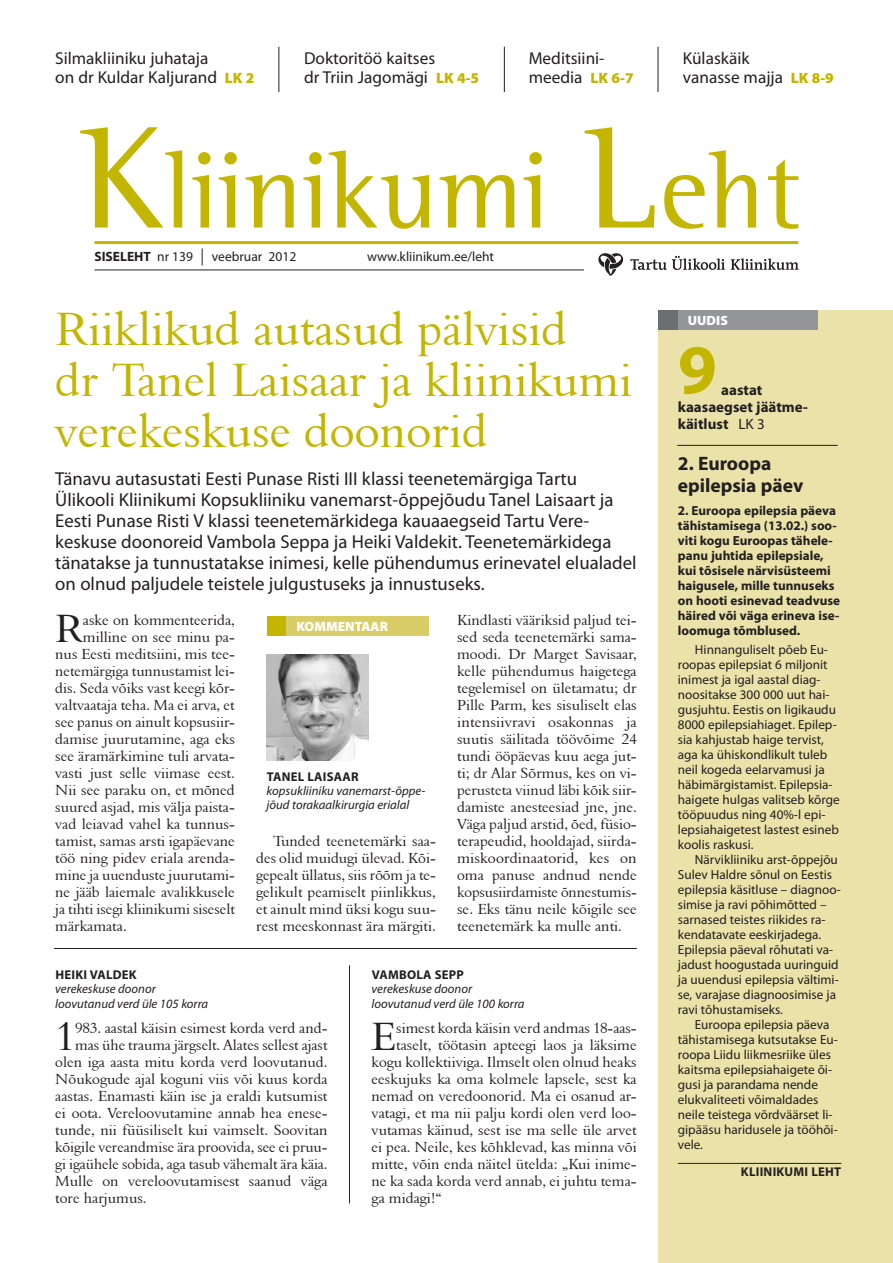
<style>
.page{position:relative;width:893px;height:1263px;background:#fff}
.page>*{position:absolute;margin:0;border:0;box-sizing:border-box;transform-origin:0 0}
.t1{font:700 70.5px "Myriad Pro";color:#c3b600}
.t2{font:48px/51px "Aldine 401 BT Roman A";color:#c3b600}
.t3{font:40.5px "Aldine 401 BT Roman A";color:#231f20}
.t4{font:700 19.5px/21px "Myriad Pro";color:#231f20}
.t5{font:18.75px/21px "Myriad Pro";color:#231f20}
.t6{font:17.25px/19.5px "Myriad Pro";color:#231f20}
.t7{font:15px/17px "Aldine 401 BT Roman A";color:#231f20;text-align:justify}
.t8{font:700 15px/17.2px "Myriad Pro";color:#231f20}
.t9{font:13.5px "Myriad Pro";color:#231f20}
.t10{font:900 13.5px "Myriad Pro";color:#fff}
.t11{font:700 13.5px "Myriad Pro";color:#231f20}
.t12{font:13.2px/15px "Myriad Pro";color:#231f20}
.t13{font:700 13.2px/15px "Myriad Pro";color:#231f20}
.t14{font:italic 12.75px/14.2px "Myriad Pro";color:#231f20}
.t15{font:700 12.75px "Myriad Pro";letter-spacing:.02em;color:#231f20}
.s1{font-weight:900;font-size:15px;color:#c3b600}
.s2{font-weight:400}
</style>
<div class="page">
<img style="left:80px;top:127px;width:719px;height:102px">
<hr style="left:94px;top:270px;width:490px;height:1px;background:#231f20">
<svg style="left:630px;top:256px;width:95px;height:14px"></svg>
<svg style="left:731px;top:258px;width:68px;height:12px"></svg>
<svg style="left:598px;top:253px;width:25px;height:23px"></svg>
<hr style="left:94px;top:241px;width:704px;height:3px;background:#c3b600">
<svg style="left:202px;top:248px;width:1px;height:17px"></svg>
<div style="left:658px;top:310px;width:235px;height:953px;background:#eae2a8"></div>
<div style="left:658px;top:311px;width:160px;height:19px;background:#939598"></div>
<div style="left:658px;top:311px;width:19px;height:19px;background:#6d6e70"></div>
<hr style="left:504px;top:47px;width:1px;height:45px;background:#231f20">
<hr style="left:658px;top:47px;width:1px;height:45px;background:#231f20">
<hr style="left:677px;top:445px;width:161px;height:1px;background:#231f20">
<hr style="left:278px;top:47px;width:1px;height:45px;background:#231f20">
<img style="left:267px;top:654px;width:102px;height:106px">
<hr style="left:54px;top:948px;width:583px;height:1px;background:#231f20">
<hr style="left:349px;top:965px;width:1px;height:238px;background:#231f20">
<div style="left:267px;top:616px;width:162px;height:19px;background:#d9cd67"></div>
<div style="left:267px;top:616px;width:19px;height:19px;background:#c3b600"></div>
<hr style="left:678px;top:1163px;width:163px;height:1px;background:#231f20">
<p class="t6" style="left:55px;top:50px;width:201px">Silmakliiniku juhataja<br>on dr Kuldar Kaljurand <span class="s1">LK 2</span></p>
<p class="t6" style="left:683px;top:50px;width:153px">Külaskäik<br>vanasse majja <span class="s1">LK 8-9</span></p>
<p class="t6" style="left:304px;top:50px;width:177px">Doktoritöö kaitses<br>dr Triin Jagomägi <span class="s1">LK 4-5</span></p>
<p class="t6" style="left:529px;top:50px;width:106px">Meditsiini&shy;meedia <span class="s1">LK 6-7</span></p>
<p class="t11" style="left:94px;top:251px;width:100px">SISELEHT <span class="s2">nr 139</span></p>
<p class="t9" style="left:212px;top:251px;width:86px">veebruar 2012</p>
<p class="t9" style="left:367px;top:251px;width:129px">www.kliinikum.ee/leht</p>
<h2 class="t2" style="left:55px;top:303px;width:579px">Riiklikud autasud pälvisid<br>dr Tanel Laisaar ja kliinikumi verekeskuse doonorid</h2>
<p class="t5" style="left:55px;top:471px;width:583px">Tänavu autasustati Eesti Punase Risti III klassi teenetemärgiga Tartu Ülikooli Kliinikumi Kopsukliiniku vanemarst-õppejõudu Tanel Laisaart ja Eesti Punase Risti V klassi teenetemärkidega kauaaegseid Tartu Vere&shy;keskuse doonoreid Vambola Seppa ja Heiki Valdekit. Teenetemärkidega tänatakse ja tunnustatakse inimesi, kelle pühendumus erinevatel elualadel on olnud paljudele teistele julgustuseks ja innustuseks.</p>
<h3 class="t3" style="left:55px;top:604px;width:29px">R</h3>
<p class="t7" style="left:83px;top:611px;width:153px">aske on kommenteerida,</p>
<p class="t7" style="left:83px;top:628px;width:153px">milline on see minu pa-</p>
<p class="t7" style="left:55px;top:645px;width:181px">nus Eesti meditsiini, mis tee-</p>
<p class="t7" style="left:55px;top:662px;width:181px">netemärgiga tunnustamist lei-</p>
<p class="t7" style="left:55px;top:679px;width:181px">dis. Seda võiks vast keegi kõr-</p>
<p class="t7" style="left:55px;top:696px;width:181px">valtvaataja teha. Ma ei arva, et</p>
<p class="t7" style="left:55px;top:713px;width:181px">see panus on ainult kopsusiir-</p>
<p class="t7" style="left:55px;top:730px;width:181px">damise juurutamine, aga eks</p>
<p class="t7" style="left:55px;top:747px;width:181px">see äramärkimine tuli arvata-</p>
<p class="t7" style="left:55px;top:764px;width:181px">vasti just selle viimase eest.</p>
<p class="t7" style="left:55px;top:781px;width:181px">Nii see paraku on, et mõned</p>
<p class="t7" style="left:55px;top:798px;width:181px">suured asjad, mis välja paista-</p>
<p class="t7" style="left:55px;top:815px;width:181px">vad leiavad vahel ka tunnus-</p>
<p class="t7" style="left:55px;top:832px;width:181px">tamist, samas arsti igapäevane</p>
<p class="t7" style="left:55px;top:849px;width:181px">töö ning pidev eriala arenda-</p>
<p class="t7" style="left:55px;top:866px;width:181px">mine ja uuenduste juurutami-</p>
<p class="t7" style="left:55px;top:883px;width:181px">ne jääb laiemale avalikkusele</p>
<p class="t7" style="left:55px;top:900px;width:181px">ja tihti isegi kliinikumi siseselt</p>
<p class="t7" style="left:55px;top:917px;width:73px">märkamata.</p>
<p class="t10" style="left:296px;top:621px;width:93px">KOMMENTAAR</p>
<p class="t15" style="left:267px;top:771px;width:93px">TANEL LAISAAR</p>
<p class="t14" style="left:267px;top:785px;width:160px">kopsukliiniku vanemarst-õppe&shy;jõud torakaalkirurgia erialal</p>
<p class="t7" style="left:256px;top:832px;width:181px;text-indent:17px">Tunded teenetemärki saa&shy;des olid muidugi ülevad. Kõi&shy;gepealt üllatus, siis rõõm ja te&shy;gelikult peamiselt piinlikkus, et ainult mind üksi kogu suu&shy;rest meeskonnast ära märgiti.</p>
<p class="t7" style="left:457px;top:611px;width:181px">Kindlasti vääriksid paljud tei&shy;sed seda teenetemärki sama&shy;moodi. Dr Marget Savisaar, kelle pühendumus haigetega tegelemisel on ületamatu; dr Pille Parm, kes sisuliselt elas intensiivravi osakonnas ja suutis säilitada töövõime 24 tundi ööpäevas kuu aega jut&shy;ti; dr Alar Sõrmus, kes on vi&shy;perusteta viinud läbi kõik siir&shy;damiste anesteesiad jne, jne.<br>Väga paljud arstid, õed, füsio&shy;terapeudid, hooldajad, siirda&shy;miskoordinaatorid, kes on oma panuse andnud nende kopsusiirdamiste õnnestumis&shy;se. Eks tänu neile kõigile see teenetemärk ka mulle anti.</p>
<p class="t15" style="left:55px;top:970px;width:83px">HEIKI VALDEK</p>
<p class="t14" style="left:55px;top:983px;width:154px">verekeskuse doonor loovutanud verd üle 105 korra</p>
<h3 class="t3" style="left:55px;top:1012px;width:21px">1</h3>
<p class="t7" style="left:75px;top:1020px;width:254px">983. aastal käisin esimest korda verd and-</p>
<p class="t7" style="left:75px;top:1037px;width:254px">mas ühe trauma järgselt. Alates sellest ajast</p>
<p class="t7" style="left:55px;top:1054px;width:274px">olen iga aasta mitu korda verd loovutanud.</p>
<p class="t7" style="left:55px;top:1071px;width:274px">Nõukogude ajal koguni viis või kuus korda</p>
<p class="t7" style="left:55px;top:1088px;width:274px">aastas. Enamasti käin ise ja eraldi kutsumist</p>
<p class="t7" style="left:55px;top:1105px;width:274px">ei oota. Vereloovutamine annab hea enese-</p>
<p class="t7" style="left:55px;top:1122px;width:274px">tunde, nii füüsiliselt kui vaimselt. Soovitan</p>
<p class="t7" style="left:55px;top:1139px;width:274px">kõigile vereandmise ära proovida, see ei pruu-</p>
<p class="t7" style="left:55px;top:1156px;width:274px">gi igaühele sobida, aga tasub vähemalt ära käia.</p>
<p class="t7" style="left:55px;top:1173px;width:274px">Mulle on vereloovutamisest saanud väga</p>
<p class="t7" style="left:55px;top:1190px;width:93px">tore harjumus.</p>
<p class="t15" style="left:372px;top:970px;width:94px">VAMBOLA SEPP</p>
<p class="t14" style="left:372px;top:983px;width:154px">verekeskuse doonor loovutanud verd üle 100 korra</p>
<h3 class="t3" style="left:372px;top:1012px;width:26px">E</h3>
<p class="t7" style="left:396px;top:1020px;width:242px">simest korda käisin verd andmas 18-aas-</p>
<p class="t7" style="left:396px;top:1037px;width:242px">taselt, töötasin apteegi laos ja läksime</p>
<p class="t7" style="left:372px;top:1054px;width:267px">kogu kollektiiviga. Ilmselt olen olnud heaks</p>
<p class="t7" style="left:372px;top:1071px;width:267px">eeskujuks ka oma kolmele lapsele, sest ka</p>
<p class="t7" style="left:372px;top:1088px;width:267px">nemad on veredoonorid. Ma ei osanud ar-</p>
<p class="t7" style="left:372px;top:1105px;width:267px">vatagi, et ma nii palju kordi olen verd loo-</p>
<p class="t7" style="left:372px;top:1122px;width:267px">vutamas käinud, sest ise ma selle üle arvet</p>
<p class="t7" style="left:372px;top:1139px;width:267px">ei pea. Neile, kes kõhklevad, kas minna või</p>
<p class="t7" style="left:372px;top:1156px;width:267px">mitte, võin enda näitel ütelda: „Kui inime-</p>
<p class="t7" style="left:372px;top:1173px;width:267px">ne ka sada korda verd annab, ei juhtu tema-</p>
<p class="t7" style="left:372px;top:1190px;width:72px">ga midagi!“</p>
<p class="t10" style="left:688px;top:316px;width:42px">UUDIS</p>
<h1 class="t1" style="left:678px;top:343px;width:41px">9</h1>
<p class="t8" style="left:678px;top:383px;width:132px;text-indent:43px">aastat kaasaegset jäätme&shy;käitlust <span class="s2">LK 3</span></p>
<h3 class="t4" style="left:678px;top:455px;width:127px">2. Euroopa epilepsia päev</h3>
<p class="t13" style="left:678px;top:504px;width:164px">2. Euroopa epilepsia päeva tähistamisega (13.02.) soo&shy;viti kogu Euroopas tähele&shy;panu juhtida epilepsiale, kui tõsisele närvisüsteemi haigusele, mille tunnuseks on hooti esinevad teadvuse häired või väga erineva ise&shy;loomuga tõmblused.</p>
<p class="t12" style="left:678px;top:644px;width:163px;text-indent:17px">Hinnanguliselt põeb Eu&shy;roopas epilepsiat 6 miljonit inimest ja igal aastal diag&shy;noositakse 300 000 uut hai&shy;gusjuhtu. Eestis on ligikaudu<br>8000 epilepsiahiaget. Epilep&shy;sia kahjustab haige tervist, aga ka ühiskondlikult tuleb neil kogeda eelarvamusi ja häbimärgistamist. Epilepsia&shy;haigete hulgas valitseb kõrge tööpuudus ning 40%-l epi&shy;lepsiahaigetest lastest esineb koolis raskusi.</p>
<p class="t12" style="left:678px;top:854px;width:164px;text-indent:17px">Närvikliiniku arst-õppejõu<br>Sulev Haldre sõnul on Eestis epilepsia käsitluse – diagnoo&shy;simise ja ravi põhimõtted – sarnased teistes riikides ra&shy;kendatavate eeskirjadega.<br>Epilepsia päeval rõhutati va&shy;jadust hoogustada uuringuid ja uuendusi epilepsia vältimi&shy;se, varajase diagnoosimise ja ravi tõhustamiseks.</p>
<p class="t12" style="left:678px;top:1019px;width:161px;text-indent:17px">Euroopa epilepsia päeva tähistamisega kutsutakse Eu&shy;roopa Liidu liikmesriike üles kaitsma epilepsiahaigete õi&shy;gusi ja parandama nende elukvaliteeti võimaldades neile teistega võrdväärset li&shy;gipääsu haridusele ja tööhõi&shy;vele.</p>
<p class="t15" style="left:741px;top:1167px;width:102px">KLIINIKUMI LEHT</p>
</div>
